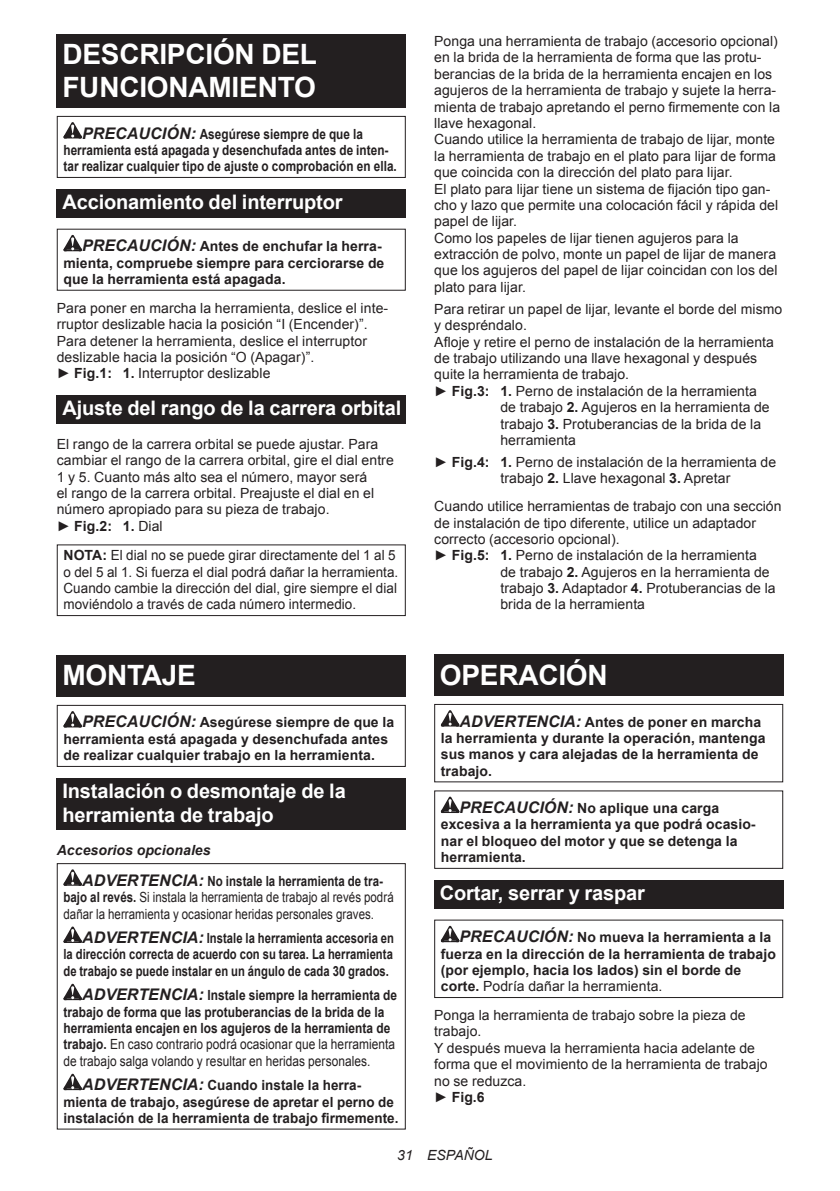
<style>
.page{position:relative;width:840px;height:1191px;background:#fff}
.page>*{position:absolute;margin:0;border:0;box-sizing:border-box;transform-origin:0 0}
.t1{font:700 28px/32.8px "Arial";letter-spacing:-.01em;color:#fff}
.t2{font:700 20px/23.4px "Arial";letter-spacing:-.01em;color:#fff}
.t3{font:14px/16.4px "Arial";letter-spacing:.005em;color:#231f20}
.t4{font:700 14px/16.4px "Arial";letter-spacing:.005em;color:#231f20}
.t5{font:700 14px/16.4px "Arial";letter-spacing:.005em;color:#231f20;scale:.85 1}
.t6{font:14px/16.4px "Arial";letter-spacing:.005em;color:#231f20;scale:.96 1}
.t7{font:700 14px/16.4px "Arial";letter-spacing:.005em;color:#231f20;text-align:justify;scale:.8 1}
.t8{font:700 14px/16.4px "Arial";letter-spacing:.005em;color:#231f20;scale:.84 1}
.t9{font:700 14px/16.4px "Arial";letter-spacing:.005em;color:#231f20;scale:.96 1}
.t10{font:14px/16.4px "Arial";letter-spacing:.005em;color:#231f20;scale:.82 1}
.t11{font:700 14px/30.6px "Arial";letter-spacing:.005em;color:#231f20;scale:.82 1}
.t12{font:italic 14px "Arial";letter-spacing:.005em;color:#231f20}
.s1{font-style:italic;font-size:16px}
.s2{font-weight:700}
.s3{font-style:italic}
.s4{font-weight:400}
</style>
<div class="page">
<div style="left:57px;top:34px;width:348px;height:74px;background:#231f20"></div>
<svg style="left:63px;top:122px;width:19px;height:16px"></svg>
<div style="left:57px;top:116px;width:348px;height:62px;border:1px solid #231f20"></div>
<div style="left:57px;top:189px;width:348px;height:29px;background:#231f20"></div>
<svg style="left:63px;top:235px;width:19px;height:16px"></svg>
<div style="left:57px;top:229px;width:348px;height:62px;border:1px solid #231f20"></div>
<div style="left:57px;top:395px;width:348px;height:29px;background:#231f20"></div>
<div style="left:57px;top:544px;width:348px;height:72px;border:1px solid #231f20"></div>
<div style="left:57px;top:656px;width:348px;height:41px;background:#231f20"></div>
<svg style="left:63px;top:711px;width:19px;height:16px"></svg>
<div style="left:57px;top:705px;width:348px;height:62px;border:1px solid #231f20"></div>
<div style="left:57px;top:778px;width:348px;height:52px;background:#231f20"></div>
<svg style="left:63px;top:869px;width:19px;height:16px"></svg>
<svg style="left:63px;top:926px;width:19px;height:17px"></svg>
<svg style="left:63px;top:983px;width:19px;height:17px"></svg>
<svg style="left:63px;top:1073px;width:19px;height:17px"></svg>
<div style="left:57px;top:863px;width:348px;height:266px;border:1px solid #231f20"></div>
<div style="left:434px;top:655px;width:348px;height:41px;background:#231f20"></div>
<svg style="left:440px;top:710px;width:19px;height:16px"></svg>
<div style="left:434px;top:704px;width:348px;height:78px;border:1px solid #231f20"></div>
<svg style="left:440px;top:796px;width:19px;height:17px"></svg>
<div style="left:434px;top:790px;width:348px;height:79px;border:1px solid #231f20"></div>
<div style="left:434px;top:880px;width:348px;height:28px;background:#231f20"></div>
<svg style="left:440px;top:925px;width:19px;height:17px"></svg>
<div style="left:434px;top:919px;width:348px;height:79px;border:1px solid #231f20"></div>
<h1 class="t1" style="left:62px;top:38px;width:256px">DESCRIPCIÓN DEL<br>FUNCIONAMIENTO</h1>
<p class="t8" style="left:63px;top:126px;width:398px;text-indent:19px"><span class="s1">PRECAUCIÓN:</span> Asegúrese siempre de que la herramienta está apagada y desenchufada antes de inten&shy;tar realizar cualquier tipo de ajuste o comprobación en ella.</p>
<h2 class="t2" style="left:62px;top:191px;width:281px">Accionamiento del interruptor</h2>
<p class="t4" style="left:63px;top:238px;width:322px;text-indent:19px"><span class="s1">PRECAUCIÓN:</span> Antes de enchufar la herra&shy;mienta, compruebe siempre para cerciorarse de que la herramienta está apagada.</p>
<p class="t3" style="left:57px;top:300px;width:333px">Para poner en marcha la herramienta, deslice el inte&shy;rruptor deslizable hacia la posición “I (Encender)”.<br>Para detener la herramienta, deslice el interruptor deslizable hacia la posición “O (Apagar)”.<br>► <span class="s2">Fig.1: 1.</span> Interruptor deslizable</p>
<h2 class="t2" style="left:62px;top:397px;width:340px">Ajuste del rango de la carrera orbital</h2>
<p class="t3" style="left:57px;top:436px;width:338px">El rango de la carrera orbital se puede ajustar. Para cambiar el rango de la carrera orbital, gire el dial entre 1 y 5. Cuanto más alto sea el número, mayor será<br>el rango de la carrera orbital. Preajuste el dial en el número apropiado para su pieza de trabajo.<br>► <span class="s2">Fig.2: 1.</span> Dial</p>
<p class="t6" style="left:63px;top:547px;width:350px"><span class="s2">NOTA:</span> El dial no se puede girar directamente del 1 al 5 o del 5 al 1. Si fuerza el dial podrá dañar la herramienta.<br>Cuando cambie la dirección del dial, gire siempre el dial moviéndolo a través de cada número intermedio.</p>
<h1 class="t1" style="left:62px;top:660px;width:135px">MONTAJE</h1>
<p class="t4" style="left:63px;top:715px;width:332px;text-indent:19px"><span class="s1">PRECAUCIÓN:</span> Asegúrese siempre de que la herramienta está apagada y desenchufada antes de realizar cualquier trabajo en la herramienta.</p>
<h2 class="t2" style="left:62px;top:780px;width:285px">Instalación o desmontaje de la herramienta de trabajo</h2>
<p class="t11" style="left:82px;top:835px;width:368px;text-indent:-25px"><span class="s3">Accesorios opcionales<br></span><span class="s1">ADVERTENCIA:</span> No instale la herramienta de tra-</p>
<p class="t10" style="left:63px;top:889px;width:404px"><span class="s2">bajo al revés.</span> Si instala la herramienta de trabajo al revés podrá dañar la herramienta y ocasionar heridas personales graves.</p>
<p class="t7" style="left:63px;top:930px;width:414px;text-indent:19px"><span class="s1">ADVERTENCIA:</span> Instale la herramienta accesoria en la dirección correcta de acuerdo con su tarea. La herramienta de trabajo se puede instalar en un ángulo de cada 30 grados.</p>
<p class="t5" style="left:63px;top:987px;width:394px;text-indent:19px"><span class="s1">ADVERTENCIA:</span> Instale siempre la herramienta de trabajo de forma que las protuberancias de la brida de la herramienta encajen en los agujeros de la herramienta de trabajo. <span class="s4">En caso contrario podrá ocasionar que la herramienta de trabajo salga volando y resultar en heridas personales.</span></p>
<p class="t9" style="left:63px;top:1077px;width:350px;text-indent:19px"><span class="s1">ADVERTENCIA:</span> Cuando instale la herra&shy;mienta de trabajo, asegúrese de apretar el perno de instalación de la herramienta de trabajo firmemente.</p>
<p class="t3" style="left:434px;top:33px;width:347px">Ponga una herramienta de trabajo (accesorio opcional) en la brida de la herramienta de forma que las protu&shy;berancias de la brida de la herramienta encajen en los agujeros de la herramienta de trabajo y sujete la herra&shy;mienta de trabajo apretando el perno firmemente con la llave hexagonal.<br>Cuando utilice la herramienta de trabajo de lijar, monte la herramienta de trabajo en el plato para lijar de forma que coincida con la dirección del plato para lijar.<br>El plato para lijar tiene un sistema de fijación tipo gan&shy;cho y lazo que permite una colocación fácil y rápida del papel de lijar.<br>Como los papeles de lijar tienen agujeros para la extracción de polvo, monte un papel de lijar de manera que los agujeros del papel de lijar coincidan con los del plato para lijar.</p>
<p class="t3" style="left:434px;top:301px;width:349px">Para retirar un papel de lijar, levante el borde del mismo</p>
<p class="t3" style="left:434px;top:317px;width:94px">y despréndalo.</p>
<p class="t3" style="left:434px;top:334px;width:341px">Afloje y retire el perno de instalación de la herramienta</p>
<p class="t3" style="left:434px;top:350px;width:324px">de trabajo utilizando una llave hexagonal y después</p>
<p class="t3" style="left:434px;top:366px;width:196px">quite la herramienta de trabajo.</p>
<p class="t3" style="left:434px;top:383px;width:324px">► <span class="s2">Fig.3: 1.</span> Perno de instalación de la herramienta</p>
<p class="t3" style="left:500px;top:399px;width:271px">de trabajo <span class="s2">2.</span> Agujeros en la herramienta de</p>
<p class="t3" style="left:500px;top:415px;width:262px">trabajo <span class="s2">3.</span> Protuberancias de la brida de la</p>
<p class="t3" style="left:500px;top:432px;width:77px">herramienta</p>
<p class="t3" style="left:500px;top:454px;width:277px;text-indent:-66px">► <span class="s2">Fig.4: 1.</span> Perno de instalación de la herramienta de trabajo <span class="s2">2.</span> Llave hexagonal <span class="s2">3.</span> Apretar</p>
<p class="t3" style="left:434px;top:498px;width:348px">Cuando utilice herramientas de trabajo con una sección</p>
<p class="t3" style="left:434px;top:514px;width:323px">de instalación de tipo diferente, utilice un adaptador</p>
<p class="t3" style="left:434px;top:531px;width:187px">correcto (accesorio opcional).</p>
<p class="t3" style="left:434px;top:547px;width:324px">► <span class="s2">Fig.5: 1.</span> Perno de instalación de la herramienta</p>
<p class="t3" style="left:500px;top:564px;width:271px">de trabajo <span class="s2">2.</span> Agujeros en la herramienta de</p>
<p class="t3" style="left:500px;top:580px;width:276px">trabajo <span class="s2">3.</span> Adaptador <span class="s2">4.</span> Protuberancias de la</p>
<p class="t3" style="left:500px;top:596px;width:146px">brida de la herramienta</p>
<h1 class="t1" style="left:439px;top:659px;width:169px">OPERACIÓN</h1>
<p class="t4" style="left:440px;top:714px;width:326px;text-indent:19px"><span class="s1">ADVERTENCIA:</span> Antes de poner en marcha la herramienta y durante la operación, mantenga sus manos y cara alejadas de la herramienta de trabajo.</p>
<p class="t4" style="left:440px;top:800px;width:316px;text-indent:19px"><span class="s1">PRECAUCIÓN:</span> No aplique una carga excesiva a la herramienta ya que podrá ocasio&shy;nar el bloqueo del motor y que se detenga la herramienta.</p>
<h2 class="t2" style="left:439px;top:882px;width:206px">Cortar, serrar y raspar</h2>
<p class="t4" style="left:440px;top:929px;width:336px;text-indent:19px"><span class="s1">PRECAUCIÓN:</span> No mueva la herramienta a la fuerza en la dirección de la herramienta de trabajo (por ejemplo, hacia los lados) sin el borde de corte. <span class="s4">Podría dañar la herramienta.</span></p>
<p class="t3" style="left:434px;top:1007px;width:335px">Ponga la herramienta de trabajo sobre la pieza de trabajo.<br>Y después mueva la herramienta hacia adelante de forma que el movimiento de la herramienta de trabajo no se reduzca.<br>► <span class="s2">Fig.6</span></p>
<p class="t12" style="left:397px;top:1146px;width:97px">31 ESPAÑOL</p>
</div>
